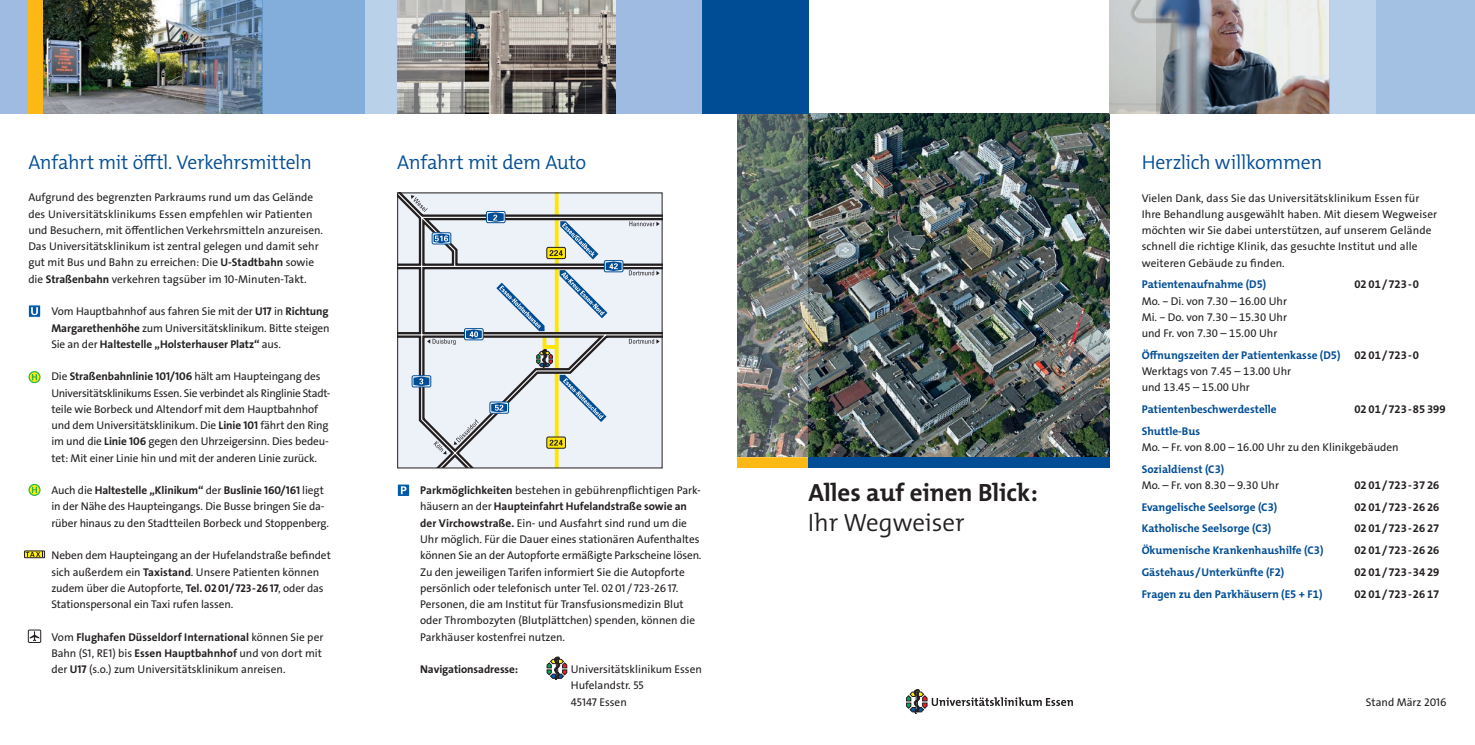
<style>
.page{position:relative;width:1475px;height:745px;background:#fff}
.page>*{position:absolute;margin:0;border:0;box-sizing:border-box;transform-origin:0 0}
.Headline_TITEL{font:700 25px/30px "The Mix Os F";color:#231f20}
.t1{font:300 20px "The Mix Os F";letter-spacing:-.02em;color:#014d95}
.Fließtext{font:11.25px/16.2px "The Sans LP5 Plain";color:#231f20}
.Introtext{font:11.25px/16.2px "The Sans LP5 Plain";color:#231f20}
.Introtext-2{font:700 11.25px "The Mix Os F";color:#014d95}
.Introtext-3{font:11.25px "The Sans LP7 Bld";color:#231f20}
.Fließtext-2{font:11.25px "The Sans LP7 Bld";letter-spacing:-.005em;color:#231f20}
.s1{font-family:"The Sans LP7 Bld"}
.s2{font-weight:300}
.s3{font-family:"The Mix Os F";font-weight:700;color:#014d95}
</style>
<div class="page">
<img style="left:464px;top:0;width:153px;height:113px">
<img style="left:808px;top:113px;width:301px;height:344px">
<div style="left:737px;top:457px;width:71px;height:11px;background:#fcb814"></div>
<img style="left:737px;top:113px;width:71px;height:344px">
<div style="left:808px;top:457px;width:301px;height:11px;background:#014d95"></div>
<svg style="left:547px;top:656px;width:20px;height:23px"></svg>
<img style="left:43px;top:0;width:163px;height:113px">
<img style="left:1155px;top:0;width:174px;height:113px">
<svg style="left:28px;top:305px;width:13px;height:12px"></svg>
<svg style="left:29px;top:484px;width:11px;height:11px"></svg>
<div style="left:28px;top:483px;width:13px;height:12px;border:1px solid #2cb34b;border-radius:50%"></div>
<svg style="left:32px;top:486px;width:5px;height:6px"></svg>
<svg style="left:29px;top:371px;width:11px;height:11px"></svg>
<div style="left:28px;top:371px;width:13px;height:12px;border:1px solid #2cb34b;border-radius:50%"></div>
<svg style="left:32px;top:374px;width:5px;height:6px"></svg>
<svg style="left:28px;top:629px;width:13px;height:13px"></svg>
<div style="left:24px;top:550px;width:21px;height:7px;border:1px solid #231f20"></div>
<svg style="left:26px;top:551px;width:17px;height:5px"></svg>
<svg style="left:906px;top:689px;width:166px;height:24px"></svg>
<svg style="left:399px;top:194px;width:261px;height:272px;background:#d9dde3"></svg>
<div style="left:486px;top:211px;width:19px;height:12px;border:1px solid #014d95;border-radius:2px"></div>
<div style="left:432px;top:232px;width:19px;height:12px;border:1px solid #014d95;border-radius:2px"></div>
<svg style="left:433px;top:233px;width:16px;height:10px"></svg>
<div style="left:604px;top:260px;width:19px;height:12px;border:1px solid #014d95;border-radius:2px"></div>
<div style="left:464px;top:328px;width:19px;height:12px;border:1px solid #014d95;border-radius:2px"></div>
<svg style="left:466px;top:329px;width:15px;height:10px"></svg>
<div style="left:412px;top:375px;width:19px;height:12px;border:1px solid #014d95;border-radius:2px"></div>
<svg style="left:413px;top:376px;width:16px;height:10px"></svg>
<svg style="left:433px;top:440px;width:13px;height:14px"></svg>
<svg style="left:628px;top:338px;width:31px;height:5px"></svg>
<svg style="left:628px;top:270px;width:31px;height:5px"></svg>
<svg style="left:629px;top:221px;width:30px;height:5px"></svg>
<svg style="left:453px;top:418px;width:25px;height:26px"></svg>
<svg style="left:427px;top:338px;width:28px;height:7px"></svg>
<svg style="left:411px;top:195px;width:16px;height:17px"></svg>
<div style="left:397px;top:192px;width:265px;height:276px;border:1px solid #231f20"></div>
<svg style="left:487px;top:193px;width:134px;height:274px;background:#d3d9db"></svg>
<div style="left:0;top:0;width:28px;height:113px;background:#9fbbe1"></div>
<svg style="left:206px;top:0;width:56px;height:113px;background:#677f99"></svg>
<div style="left:262px;top:0;width:135px;height:113px;background:#83adda"></div>
<div style="left:1329px;top:0;width:145px;height:113px;background:#a2c1e3"></div>
<div style="left:617px;top:0;width:85px;height:113px;background:#9fbbe1"></div>
<div style="left:28px;top:0;width:15px;height:113px;background:#fcb814"></div>
<svg style="left:365px;top:0;width:99px;height:113px;background:#aeb6bd"></svg>
<div style="left:702px;top:0;width:106px;height:113px;background:#014d95"></div>
<div style="left:1329px;top:0;width:46px;height:113px;background:#bdd3eb"></div>
<svg style="left:1109px;top:0;width:46px;height:113px;background:#c6c9c7"></svg>
<svg style="left:397px;top:484px;width:13px;height:12px"></svg>
<p class="t1" style="left:28px;top:149px;width:285px">Anfahrt mit öfftl. Verkehrsmitteln</p>
<p class="Fließtext" style="left:28px;top:189px;width:296px">Aufgrund des begrenzten Parkraums rund um das Gelände des Universitätsklinikums Essen empfehlen wir Patienten und Besuchern, mit öffentlichen Verkehrsmitteln anzureisen.<br>Das Universitätsklinikum ist zentral gelegen und damit sehr gut mit Bus und Bahn zu erreichen: Die <span class="s1">U-Stadtbahn</span> sowie die <span class="s1">Straßenbahn</span> verkehren tagsüber im 10-Minuten-Takt.</p>
<p class="Fließtext" style="left:51px;top:303px;width:280px;text-align:justify">Vom Hauptbahnhof aus fahren Sie mit der <span class="s1">U17</span> in <span class="s1">Richtung Margarethenhöhe</span> zum Universitätsklinikum. Bitte steigen Sie an der <span class="s1">Haltestelle „Holsterhauser Platz“</span> aus.</p>
<p class="Fließtext" style="left:51px;top:368px;width:281px">Die <span class="s1">Straßenbahnlinie 101/106</span> hält am Haupteingang des Universitätsklinikums Essen. Sie verbindet als Ringlinie Stadt&shy;teile wie Borbeck und Altendorf mit dem Hauptbahnhof und dem Universitätsklinikum. Die <span class="s1">Linie 101</span> fährt den Ring im und die <span class="s1">Linie 106</span> gegen den Uhrzeigersinn. Dies bedeu&shy;tet: Mit einer Linie hin und mit der anderen Linie zurück.</p>
<p class="Fließtext" style="left:51px;top:482px;width:279px">Auch die <span class="s1">Haltestelle „Klinikum“</span> der <span class="s1">Buslinie 160/161</span> liegt in der Nähe des Haupteingangs. Die Busse bringen Sie da&shy;rüber hinaus zu den Stadtteilen Borbeck und Stoppenberg.</p>
<p class="Fließtext" style="left:51px;top:547px;width:281px">Neben dem Haupteingang an der Hufelandstraße befindet sich außerdem ein <span class="s1">Taxistand</span>. Unsere Patienten können zudem über die Autopforte, <span class="s1">Tel. 02 01/723-26 17</span>, oder das Stationspersonal ein Taxi rufen lassen.</p>
<p class="Fließtext" style="left:51px;top:628px;width:273px;text-align:justify">Vom <span class="s1">Flughafen Düsseldorf International</span> können Sie per Bahn (S1, RE1) bis <span class="s1">Essen Hauptbahnhof</span> und von dort mit der <span class="s1">U17</span> (s.o.) zum Universitätsklinikum anreisen.</p>
<p class="t1" style="left:397px;top:149px;width:191px">Anfahrt mit dem Auto</p>
<p class="Fließtext" style="left:420px;top:482px;width:283px"><span class="s1">Parkmöglichkeiten</span> bestehen in gebührenpflichtigen Park&shy;häusern an der <span class="s1">Haupteinfahrt Hufelandstraße sowie an der Virchowstraße.</span> Ein- und Ausfahrt sind rund um die Uhr möglich. Für die Dauer eines stationären Aufenthaltes können Sie an der Autopforte ermäßigte Parkscheine lösen.<br>Zu den jeweiligen Tarifen informiert Sie die Autopforte persönlich oder telefonisch unter Tel. 02 01 / 723-26 17.<br>Personen, die am Institut für Transfusionsmedizin Blut oder Thrombozyten (Blutplättchen) spenden, können die Parkhäuser kostenfrei nutzen.</p>
<p class="Fließtext-2" style="left:420px;top:661px;width:99px">Navigationsadresse:</p>
<p class="Fließtext" style="left:570px;top:661px;width:133px">Universitätsklinikum Essen</p>
<p class="Fließtext" style="left:570px;top:677px;width:74px">Hufelandstr. 55</p>
<p class="Fließtext" style="left:570px;top:693px;width:57px">45147 Essen</p>
<p class="Headline_TITEL" style="left:807px;top:477px;width:231px">Alles auf einen Blick:<br><span class="s2">Ihr Wegweiser</span></p>
<p class="t1" style="left:1141px;top:149px;width:182px">Herzlich willkommen</p>
<p class="Fließtext" style="left:1141px;top:190px;width:297px">Vielen Dank, dass Sie das Universitätsklinikum Essen für Ihre Behandlung ausgewählt haben. Mit diesem Wegweiser möchten wir Sie dabei unterstützen, auf unserem Gelände schnell die richtige Klinik, das gesuchte Institut und alle weiteren Gebäude zu finden.</p>
<p class="Introtext-2" style="left:1141px;top:277px;width:126px">Patientenaufnahme (D5)</p>
<p class="Introtext-3" style="left:1354px;top:277px;width:66px">0201/723-0</p>
<p class="Introtext" style="left:1141px;top:293px;width:147px;text-align:justify">Mo. -- Di. von 7.30 – 16.00 Uhr Mi. -- Do. von 7.30 – 15.30 Uhr und Fr. von 7.30 – 15.00 Uhr</p>
<p class="Introtext" style="left:1141px;top:347px;width:279px"><span class="s3">Öffnungszeiten der Patientenkasse (D5)</span> <span class="s1">02 01/723-0<br></span>Werktags von 7.45 – 13.00 Uhr<br>und 13.45 – 15.00 Uhr</p>
<p class="Introtext-2" style="left:1141px;top:402px;width:136px">Patientenbeschwerdestelle</p>
<p class="Introtext-3" style="left:1354px;top:402px;width:93px">02 01/723-85 399</p>
<p class="Introtext" style="left:1141px;top:423px;width:258px"><span class="s3">Shuttle-Bus<br></span>Mo. – Fr. von 8.00 – 16.00 Uhr zu den Klinikgebäuden</p>
<p class="Introtext" style="left:1141px;top:460px;width:139px"><span class="s3">Sozialdienst (C3)<br></span>Mo. – Fr. von 8.30 – 9.30 Uhr</p>
<p class="Introtext-3" style="left:1354px;top:477px;width:86px">0201/723-3726</p>
<p class="Introtext-2" style="left:1141px;top:499px;width:137px">Evangelische Seelsorge (C3)</p>
<p class="Introtext-3" style="left:1354px;top:499px;width:86px">0201/723-2626</p>
<p class="Introtext-2" style="left:1141px;top:521px;width:131px">Katholische Seelsorge (C3)</p>
<p class="Introtext-3" style="left:1354px;top:521px;width:86px">0201/723-2627</p>
<p class="Introtext-2" style="left:1141px;top:542px;width:183px">Ökumenische Krankenhaushilfe (C3)</p>
<p class="Introtext-3" style="left:1354px;top:542px;width:86px">0201/723-2626</p>
<p class="Introtext-2" style="left:1141px;top:564px;width:144px">Gästehaus/Unterkünfte (F2)</p>
<p class="Introtext-3" style="left:1354px;top:564px;width:86px">0201/723-3429</p>
<p class="Introtext-2" style="left:1141px;top:586px;width:182px">Fragen zu den Parkhäusern (E5 + F1)</p>
<p class="Introtext-3" style="left:1354px;top:586px;width:86px">0201/723-2617</p>
<p class="Fließtext" style="left:1365px;top:693px;width:82px">Stand März 2016</p>
</div>
